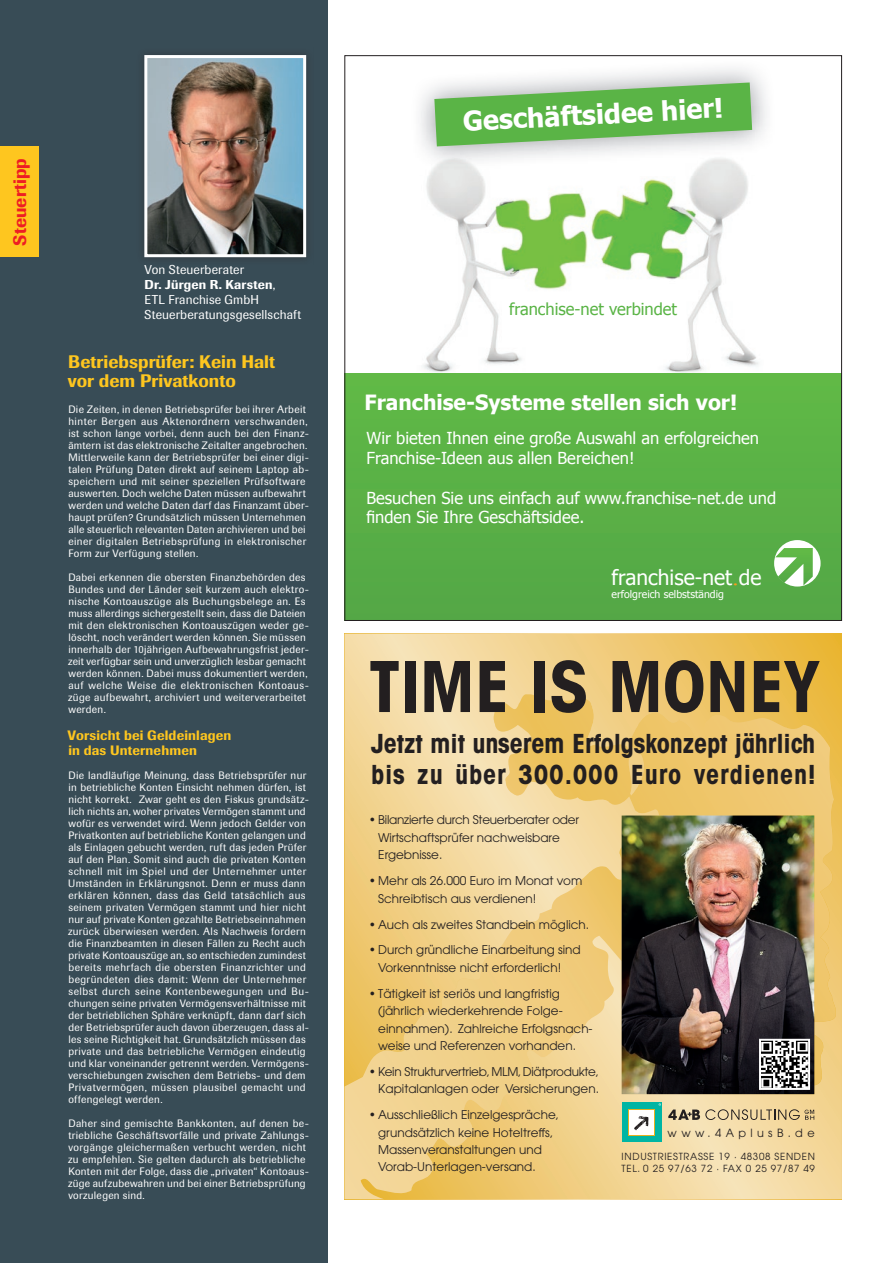
<style>
.page{position:relative;width:893px;height:1263px;background:#fff}
.page>*{position:absolute;margin:0;border:0;box-sizing:border-box;transform-origin:0 0}
.t1{font:700 condensed 70.5px "Avant Garde";color:#231f20}
.t2{font:700 27px "Tahoma";color:#fff}
.t3{font:700 condensed 26.4px/31.7px "Avant Garde";letter-spacing:-.01em;color:#231f20}
.t4{font:700 21px "Tahoma";color:#fff}
.t5{font:21px "Tahoma";color:#fff}
.t6{font:500 18px/19.5px "Imago";color:#fec61f}
.t7{font:500 18px "Imago";color:#ee1d23}
.t8{font:16.5px/19.8px "Tahoma";color:#fff}
.t9{font:16.5px "Tahoma";color:#5ab446}
.t10{font:500 13.5px/15px "Imago";letter-spacing:.015em;color:#fec61f}
.t11{font:12.75px/15px "Imago";letter-spacing:.01em;color:#fff}
.t12{font:12px/17.4px "Avant Garde";color:#231f20}
.t13{font:11.25px "Avant Garde";letter-spacing:.39em;color:#231f20}
.t14{font:10.65px/12px "Imago";letter-spacing:.03em;color:#fff}
.t15{font:10.5px "Tahoma";color:#fff}
.t16{font:9.75px/11.7px "Avant Garde";letter-spacing:.07em;color:#231f20}
.s1{font-weight:500}
.s2{font-family:"Times New Roman";font-size:27px;color:#f89c1c}
</style>
<div class="page">
<svg style="left:443px;top:634px;width:399px;height:565px;background:#f2d390"></svg>
<svg style="left:344px;top:634px;width:491px;height:452px;background:#f1d18a"></svg>
<img style="left:344px;top:1047px;width:99px;height:152px">
<img style="left:442px;top:946px;width:99px;height:203px">
<img style="left:540px;top:697px;width:50px;height:360px">
<img style="left:787px;top:725px;width:48px;height:360px">
<img style="left:404px;top:997px;width:39px;height:51px">
<img style="left:589px;top:701px;width:51px;height:319px">
<img style="left:501px;top:913px;width:40px;height:34px">
<img style="left:494px;top:694px;width:47px;height:101px">
<img style="left:639px;top:713px;width:148px;height:102px">
<img style="left:622px;top:815px;width:192px;height:279px">
<svg style="left:668px;top:1109px;width:146px;height:11px;background:#b8a57f"></svg>
<div style="left:622px;top:1102px;width:40px;height:40px;background:#00b5a4"></div>
<svg style="left:629px;top:1109px;width:26px;height:26px"></svg>
<div style="left:630px;top:1110px;width:24px;height:24px;background:#fff"></div>
<svg style="left:634px;top:1116px;width:15px;height:14px"></svg>
<img style="left:762px;top:1042px;width:45px;height:45px">
<div style="left:759px;top:1039px;width:51px;height:51px;border:2px solid #fff"></div>
<img style="left:423px;top:175px;width:336px;height:198px">
<div style="left:345px;top:373px;width:497px;height:247px;background:#5bb146"></div>
<svg style="left:434px;top:82px;width:318px;height:64px;background:#7cbe6e"></svg>
<div style="left:774px;top:540px;width:47px;height:46px;background:#fff;border-radius:50%"></div>
<svg style="left:775px;top:548px;width:38px;height:37px"></svg>
<div style="left:0;top:0;width:327px;height:1263px;background:#384c56"></div>
<img style="left:148px;top:59px;width:154px;height:194px">
<div style="left:144px;top:55px;width:162px;height:202px;border:3px solid #fff"></div>
<div style="left:0;top:147px;width:38px;height:110px;background:#fec61f"></div>
<h3 class="t7" style="left:9px;top:246px;width:89px;rotate:-90deg">Steuertipp</h3>
<p class="t11" style="left:145px;top:262px;width:158px">Von Steuerberater<br><span class="s1">Dr. Jürgen R. Karsten</span>,<br>ETL Franchise GmbH<br>Steuerberatungsgesellschaft</p>
<h3 class="t6" style="left:68px;top:352px;width:209px">Betriebsprüfer: Kein Halt vor dem Privatkonto</h3>
<p class="t14" style="left:68px;top:403px;width:242px">Die Zeiten, in denen Betriebsprüfer bei ihrer Arbeit hinter Bergen aus Aktenordnern verschwanden, ist schon lange vorbei, denn auch bei den Finanz&shy;ämtern ist das elektronische Zeitalter angebrochen.<br>Mittlerweile kann der Betriebsprüfer bei einer digi&shy;talen Prüfung Daten direkt auf seinem Laptop ab&shy;speichern und mit seiner speziellen Prüfsoftware auswerten. Doch welche Daten müssen aufbewahrt werden und welche Daten darf das Finanzamt über&shy;haupt prüfen? Grundsätzlich müssen Unternehmen alle steuerlich relevanten Daten archivieren und bei einer digitalen Betriebsprüfung in elektronischer Form zur Verfügung stellen.</p>
<p class="t14" style="left:68px;top:571px;width:242px">Dabei erkennen die obersten Finanzbehörden des Bundes und der Länder seit kurzem auch elektro&shy;nische Kontoauszüge als Buchungsbelege an. Es muss allerdings sichergestellt sein, dass die Dateien mit den elektronischen Kontoauszügen weder ge&shy;löscht, noch verändert werden können. Sie müssen innerhalb der 10jährigen Aufbewahrungsfrist jeder&shy;zeit verfügbar sein und unverzüglich lesbar gemacht werden können. Dabei muss dokumentiert werden, auf welche Weise die elektronischen Kontoaus&shy;züge aufbewahrt, archiviert und weiterverarbeitet werden.</p>
<p class="t10" style="left:68px;top:728px;width:165px">Vorsicht bei Geldeinlagen in das Unternehmen</p>
<p class="t14" style="left:68px;top:769px;width:242px">Die landläufige Meinung, dass Betriebsprüfer nur in betriebliche Konten Einsicht nehmen dürfen, ist nicht korrekt. Zwar geht es den Fiskus grundsätz&shy;lich nichts an, woher privates Vermögen stammt und wofür es verwendet wird. Wenn jedoch Gelder von Privatkonten auf betriebliche Konten gelangen und als Einlagen gebucht werden, ruft das jeden Prüfer auf den Plan. Somit sind auch die privaten Konten schnell mit im Spiel und der Unternehmer unter Umständen in Erklärungsnot. Denn er muss dann erklären können, dass das Geld tatsächlich aus seinem privaten Vermögen stammt und hier nicht nur auf private Konten gezahlte Betriebseinnahmen zurück überwiesen werden. Als Nachweis fordern die Finanzbeamten in diesen Fällen zu Recht auch private Kontoauszüge an, so entschieden zumindest bereits mehrfach die obersten Finanzrichter und begründeten dies damit: Wenn der Unternehmer selbst durch seine Kontenbewegungen und Bu&shy;chungen seine privaten Vermögensverhältnisse mit der betrieblichen Sphäre verknüpft, dann darf sich der Betriebsprüfer auch davon überzeugen, dass al&shy;les seine Richtigkeit hat. Grundsätzlich müssen das private und das betriebliche Vermögen eindeutig und klar voneinander getrennt werden. Vermögens&shy;verschiebungen zwischen dem Betriebs- und dem Privatvermögen, müssen plausibel gemacht und offengelegt werden.</p>
<p class="t14" style="left:68px;top:1117px;width:242px">Daher sind gemischte Bankkonten, auf denen be&shy;triebliche Geschäftsvorfälle und private Zahlungs&shy;vorgänge gleichermaßen verbucht werden, nicht zu empfehlen. Sie gelten dadurch als betriebliche Konten mit der Folge, dass die „privaten“ Kontoaus&shy;züge aufzubewahren und bei einer Betriebsprüfung vorzulegen sind.</p>
<h2 class="t2" style="left:462px;top:102px;width:262px;rotate:-3deg">Geschäftsidee hier!</h2>
<h3 class="t9" style="left:509px;top:298px;width:169px">franchise-net verbindet</h3>
<h3 class="t4" style="left:365px;top:388px;width:374px">Franchise-Systeme stellen sich vor!</h3>
<h3 class="t8" style="left:366px;top:427px;width:394px">Wir bieten Ihnen eine große Auswahl an erfolgreichen<br>Franchise-Ideen aus allen Bereichen!</h3>
<h3 class="t8" style="left:366px;top:487px;width:411px">Besuchen Sie uns einfach auf www.franchise-net.de und finden Sie Ihre Geschäftsidee.</h3>
<h3 class="t5" style="left:612px;top:563px;width:151px">franchise-net<span class="s2">.</span>de</h3>
<p class="t15" style="left:612px;top:587px;width:114px">erfolgreich selbstständig</p>
<h1 class="t1" style="left:369px;top:641px;width:452px">TIME IS MONEY</h1>
<h3 class="t3" style="left:371px;top:727px;width:446px">Jetzt mit unserem Erfolgskonzept jährlich bis zu über 300.000 Euro verdienen!</h3>
<p class="t12" style="left:378px;top:811px;width:202px;text-indent:-9px">• Bilanzierte durch Steuerberater oder<br>Wirtschaftsprüfer nachweisbare<br>Ergebnisse.</p>
<p class="t12" style="left:378px;top:872px;width:206px;text-indent:-9px">• Mehr als 26.000 Euro im Monat vom<br>Schreibtisch aus verdienen!</p>
<p class="t12" style="left:369px;top:915px;width:222px">• Auch als zweites Standbein möglich.</p>
<p class="t12" style="left:378px;top:941px;width:204px;text-indent:-9px">• Durch gründliche Einarbeitung sind<br>Vorkennt nisse nicht erforderlich!</p>
<p class="t12" style="left:378px;top:984px;width:216px;text-indent:-9px">• Tätigkeit ist seriös und langfristig (jährlich wieder kehrende Folge&shy;einnahmen). Zahlreiche Erfolgsnach&shy;weise und Referenzen vorhanden.</p>
<p class="t12" style="left:369px;top:1063px;width:232px;text-align:right">• Kein Strukturvertrieb, MLM, Diätprodukte,<br>Kapitalanlagen oder Versicherungen.</p>
<p class="t12" style="left:378px;top:1106px;width:182px;text-indent:-9px">• Ausschließlich Einzelgespräche, grund sätzlich keine Hoteltreffs,<br>Massenveran stal tungen und<br>Vorab-Unterlagen-versand.</p>
<p class="t13" style="left:668px;top:1126px;width:149px">www.4AplusB.de</p>
<p class="t16" style="left:622px;top:1150px;width:195px">INDUSTRIESTRASSE 19 · 48308 SENDEN<br>TEL. 0 25 97/63 72 · FAX 0 25 97/87 49</p>
</div>
